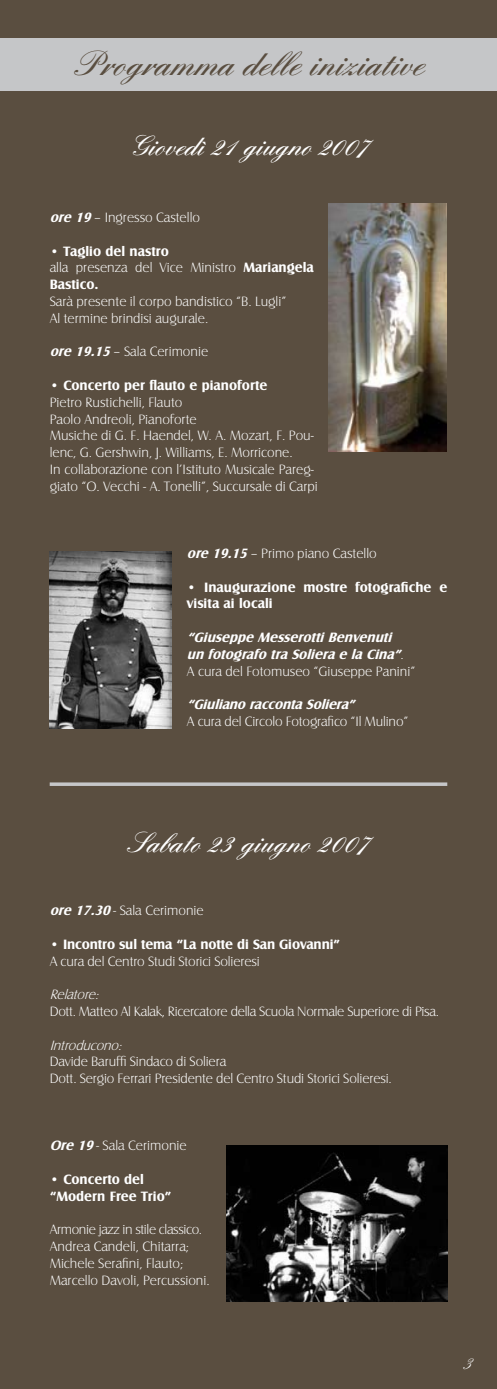
<style>
.page{position:relative;width:497px;height:1389px;background:#fff}
.page>*{position:absolute;margin:0;border:0;box-sizing:border-box;transform-origin:0 0}
.t1{font:35px "Englische Sch T Dem Bol";color:#5a4e40}
.t2{font:28px "Englische Sch T Dem Bol";letter-spacing:-.01em;color:#fff}
.t3{font:300 14px/16.8px "Castle T";color:#fff}
.t4{font:700 14px/16.8px "Castle T";color:#fff}
.t5{font:italic 700 14px/16.8px "Castle T";color:#fff}
.t6{font:300 14px "Castle T";letter-spacing:-.02em;color:#fff}
.t7{font:italic 300 14px "Castle T";color:#fff}
.s1{font-weight:700;font-style:italic}
.s2{font-weight:300}
.s3{font-weight:300;font-style:normal}
</style>
<div class="page">
<div style="left:0;top:0;width:496px;height:1389px;background:#5a4e40"></div>
<div style="left:0;top:38px;width:496px;height:53px;background:#c5c6c8"></div>
<img style="left:328px;top:203px;width:118px;height:249px">
<img style="left:50px;top:551px;width:122px;height:177px">
<img style="left:226px;top:1146px;width:220px;height:156px">
<svg style="left:50px;top:782px;width:396px;height:4px;background:#b7b6b7"></svg>
<h1 class="t1" style="left:73px;top:45px;width:352px">Programma delle iniziative</h1>
<h2 class="t2" style="left:127px;top:131px;width:243px">Giovedì 21 giugno 2007</h2>
<p class="t3" style="left:50px;top:209px;width:152px"><span class="s1">ore19</span>– Ingresso Castello</p>
<p class="t4" style="left:50px;top:243px;width:265px">• Taglio del nastro<br><span class="s2">alla presenza del Vice Ministro</span> Mariangela<br>Bastico.</p>
<p class="t3" style="left:50px;top:293px;width:238px">Sarà presente il corpo bandistico “B. Lugli”<br>Al termine brindisi augurale.</p>
<p class="t3" style="left:50px;top:344px;width:160px"><span class="s1">ore19.15</span>– Sala Cerimonie</p>
<p class="t4" style="left:50px;top:377px;width:219px">• Concerto per flauto e pianoforte</p>
<p class="t3" style="left:50px;top:394px;width:269px">Pietro Rustichelli, Flauto<br>Paolo Andreoli, Pianoforte<br>Musiche di G. F. Haendel, W. A. Mozart, F. Pou&shy;lenc, G. Gershwin, J. Williams, E. Morricone.<br>In collaborazione con l’Istituto Musicale Pareg&shy;giato “O. Vecchi - A. Tonelli”, Succursale di Carpi</p>
<p class="t3" style="left:187px;top:545px;width:191px"><span class="s1">ore19.15</span>– Primo piano Castello</p>
<p class="t4" style="left:187px;top:579px;width:261px">• Inaugurazione mostre fotografiche e visita ai locali</p>
<p class="t5" style="left:187px;top:629px;width:229px">“GiuseppeMesserottiBenvenuti un fotografo traSolieraelaCina”<span class="s3">.<br>A cura del Fotomuseo “Giuseppe Panini”</span></p>
<p class="t5" style="left:187px;top:696px;width:173px">“GiulianoraccontaSoliera”</p>
<p class="t3" style="left:187px;top:713px;width:223px">A cura del Circolo Fotografico “Il Mulino”</p>
<h2 class="t2" style="left:127px;top:828px;width:243px">Sabato 23 giugno 2007</h2>
<p class="t3" style="left:50px;top:902px;width:155px"><span class="s1">ore17.30</span>- Sala Cerimonie</p>
<p class="t4" style="left:50px;top:936px;width:292px">• Incontro sul tema “La notte di San Giovanni”</p>
<p class="t3" style="left:50px;top:953px;width:211px">A cura del Centro Studi Storici Solieresi</p>
<p class="t7" style="left:50px;top:987px;width:54px">Relatore:</p>
<p class="t6" style="left:50px;top:1004px;width:390px">Dott. Matteo Al Kalak, Ricercatore della Scuola Normale Superiore di Pisa.</p>
<p class="t7" style="left:50px;top:1037px;width:77px">Introducono:</p>
<p class="t3" style="left:50px;top:1054px;width:343px">Davide Baruffi Sindaco di Soliera<br>Dott. Sergio Ferrari Presidente del Centro Studi Storici Solieresi.</p>
<p class="t3" style="left:50px;top:1138px;width:138px"><span class="s1">Ore19</span>- Sala Cerimonie</p>
<p class="t4" style="left:50px;top:1171px;width:123px">• Concerto del “Modern Free Trio”</p>
<p class="t3" style="left:50px;top:1222px;width:161px">Armonie jazz in stile classico.<br>Andrea Candeli, Chitarra;<br>Michele Serafini, Flauto;<br>Marcello Davoli, Percussioni.</p>
</div>
